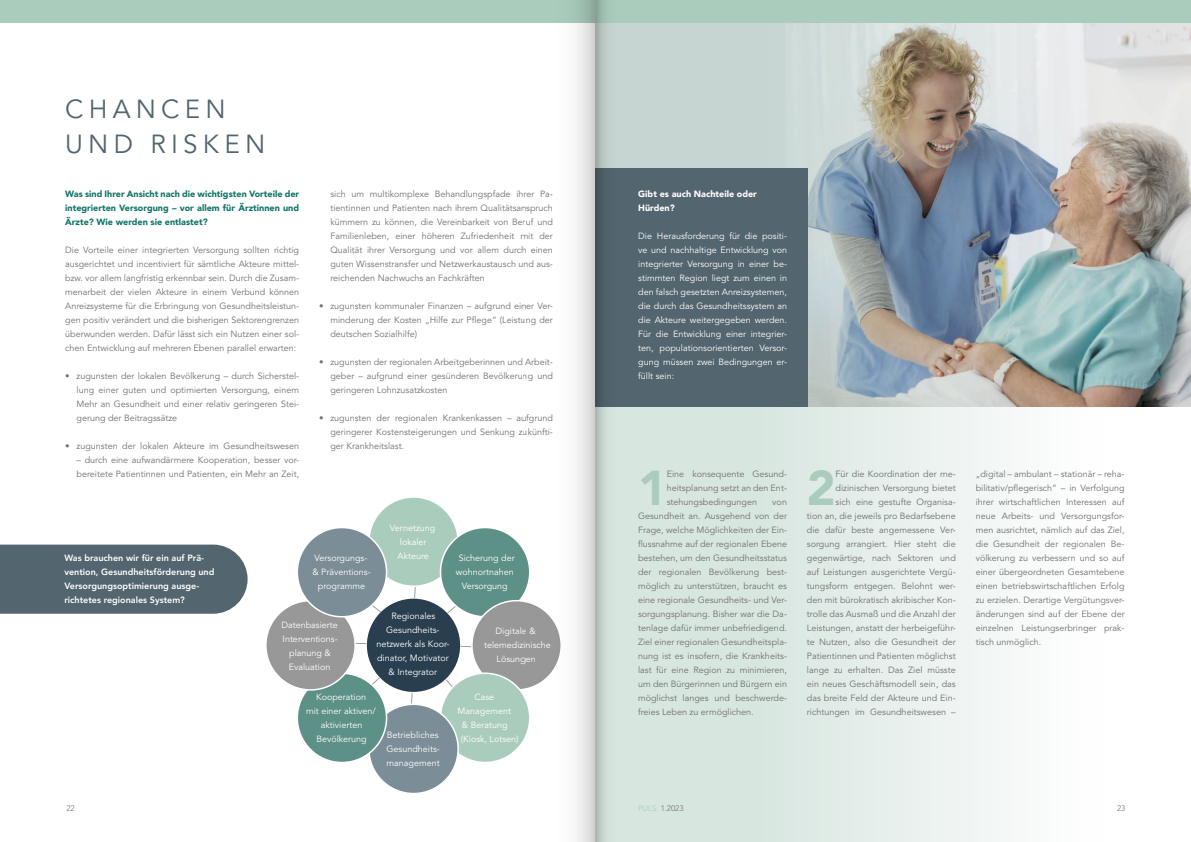
<style>
.page{position:relative;width:1191px;height:842px;background:#fff}
.page>*{position:absolute;margin:0;border:0;box-sizing:border-box;transform-origin:0 0}
.Copy_grau__9pt{font:900 48.5px "Avenir LT Std";color:#aaccbd}
.Subline_groß_grün__2{font:26px "Avenir LT Std";letter-spacing:.2em;color:#53656e}
.Copy_grau__9pt-2{font:9px/14px "Avenir LT Std";color:#707070;text-align:justify}
.Copy_grau__9pt-3{font:9px/14px "Avenir LT Std";color:#fff;text-align:center}
.Copy_grau__9pt-4{font:900 9px/14px "Avenir LT Std";color:#0f7467;text-align:justify}
.Copy_grau__9pt-5{font:800 9px/14px "Avenir LT Std";color:#fff}
.Copy_grau__9pt-6{font:900 9px/14px "Avenir LT Std";color:#fff}
.t1{font:300 8px "Avenir LT Std";color:#707070}
.s1{color:#aaccbd}
</style>
<div class="page">
<img style="left:1101px;top:23px;width:90px;height:384px">
<svg style="left:631px;top:23px;width:470px;height:819px"></svg>
<div style="left:0;top:0;width:1191px;height:23px;background:#aaccbd"></div>
<div style="left:595px;top:169px;width:212px;height:238px;background:#53656e"></div>
<div style="left:365px;top:597px;width:96px;height:96px;background:#293f4f;border-radius:50%"></div>
<div style="left:364px;top:596px;width:99px;height:99px;border:3px solid #fff;border-radius:50%"></div>
<div style="left:369px;top:497px;width:89px;height:89px;background:#aaccbd;border-radius:50%"></div>
<div style="left:440px;top:527px;width:90px;height:90px;background:#5d9087;border-radius:50%"></div>
<div style="left:440px;top:527px;width:90px;height:90px;border:2px solid #fff;border-radius:50%"></div>
<div style="left:472px;top:601px;width:89px;height:89px;background:#999898;border-radius:50%"></div>
<div style="left:440px;top:673px;width:90px;height:89px;background:#aaccbd;border-radius:50%"></div>
<div style="left:369px;top:704px;width:89px;height:89px;background:#7b8d97;border-radius:50%"></div>
<div style="left:368px;top:703px;width:91px;height:91px;border:2px solid #fff;border-radius:50%"></div>
<div style="left:297px;top:673px;width:89px;height:89px;background:#5d9087;border-radius:50%"></div>
<div style="left:296px;top:672px;width:91px;height:91px;border:2px solid #fff;border-radius:50%"></div>
<div style="left:266px;top:601px;width:89px;height:89px;background:#999898;border-radius:50%"></div>
<div style="left:265px;top:600px;width:91px;height:91px;border:2px solid #fff;border-radius:50%"></div>
<div style="left:297px;top:527px;width:89px;height:90px;background:#7b8d97;border-radius:50%"></div>
<div style="left:296px;top:527px;width:91px;height:90px;border:2px solid #fff;border-radius:50%"></div>
<div style="left:0;top:545px;width:248px;height:69px;background:#53656e"></div>
<svg style="left:596px;top:0;width:35px;height:842px"></svg>
<svg style="left:524px;top:0;width:72px;height:842px"></svg>
<svg style="left:448px;top:600px;width:15px;height:13px"></svg>
<svg style="left:446px;top:679px;width:13px;height:15px"></svg>
<svg style="left:411px;top:692px;width:2px;height:14px"></svg>
<svg style="left:365px;top:678px;width:14px;height:13px"></svg>
<svg style="left:366px;top:599px;width:15px;height:13px"></svg>
<p class="Subline_groß_grün__2" style="left:65px;top:94px;width:162px">CHANCEN</p>
<p class="Subline_groß_grün__2" style="left:65px;top:129px;width:202px">UND RISKEN</p>
<p class="Copy_grau__9pt-4" style="left:65px;top:187px;width:235px">Was sind Ihrer Ansicht nach die wichtigsten Vorteile der integrierten Versorgung – vor allem für Ärztinnen und Ärzte? Wie werden sie entlastet?</p>
<p class="Copy_grau__9pt-2" style="left:65px;top:243px;width:235px">Die Vorteile einer integrierten Versorgung sollten richtig ausgerichtet und incentiviert für sämtliche Akteure mittel&shy;bzw. vor allem langfristig erkennbar sein. Durch die Zusam&shy;menarbeit der vielen Akteure in einem Verbund können Anreizsysteme für die Erbringung von Gesundheitsleistun&shy;gen positiv verändert und die bisherigen Sektorengrenzen überwunden werden. Dafür lässt sich ein Nutzen einer sol&shy;chen Entwicklung auf mehreren Ebenen parallel erwarten:</p>
<p class="Copy_grau__9pt-2" style="left:77px;top:369px;width:224px;text-indent:-11px">• zugunsten der lokalen Bevölkerung – durch Sicherstel&shy;lung einer guten und optimierten Versorgung, einem Mehr an Gesundheit und einer relativ geringeren Stei&shy;gerung der Beitragssätze</p>
<p class="Copy_grau__9pt-2" style="left:65px;top:439px;width:235px">• zugunsten der lokalen Akteure im Gesundheitswesen</p>
<p class="Copy_grau__9pt-2" style="left:77px;top:453px;width:224px">– durch eine aufwandärmere Kooperation, besser vor&shy;bereitete Patientinnen und Patienten, ein Mehr an Zeit,</p>
<p class="Copy_grau__9pt-2" style="left:330px;top:187px;width:224px">sich um multikomplexe Behandlungspfade ihrer Pa&shy;tientinnen und Patienten nach ihrem Qualitätsanspruch kümmern zu können, die Vereinbarkeit von Beruf und Familienleben, einer höheren Zufriedenheit mit der Qualität ihrer Versorgung und vor allem durch einen guten Wissenstransfer und Netzwerkaustausch und aus&shy;reichenden Nachwuchs an Fachkräften</p>
<p class="Copy_grau__9pt-2" style="left:330px;top:299px;width:224px;text-indent:-11px">• zugunsten kommunaler Finanzen – aufgrund einer Ver&shy;minderung der Kosten „Hilfe zur Pflege“ (Leistung der deutschen Sozialhilfe)</p>
<p class="Copy_grau__9pt-2" style="left:330px;top:355px;width:224px;text-indent:-11px">• zugunsten der regionalen Arbeitgeberinnen und Arbeit&shy;geber – aufgrund einer gesünderen Bevölkerung und geringeren Lohnzusatzkosten</p>
<p class="Copy_grau__9pt-2" style="left:330px;top:411px;width:224px;text-indent:-11px">• zugunsten der regionalen Krankenkassen – aufgrund geringerer Kostensteigerungen und Senkung zukünfti&shy;ger Krankheitslast.</p>
<p class="Copy_grau__9pt-5" style="left:64px;top:551px;width:152px">Was brauchen wir für ein auf Prä&shy;vention, Gesundheitsförderung und Versorgungsoptimierung ausge&shy;richtetes regionales System?</p>
<p class="Copy_grau__9pt-3" style="left:390px;top:521px;width:47px">Vernetzung lokaler<br>Akteure</p>
<p class="Copy_grau__9pt-3" style="left:456px;top:551px;width:60px">Sicherung der wohnortnahen<br>Versorgung</p>
<p class="Copy_grau__9pt-3" style="left:484px;top:624px;width:68px">Digitale &amp; telemedizinische<br>Lösungen</p>
<p class="Copy_grau__9pt-3" style="left:474px;top:690px;width:21px">Case</p>
<p class="Copy_grau__9pt-3" style="left:457px;top:704px;width:55px">Management</p>
<p class="Copy_grau__9pt-3" style="left:462px;top:718px;width:47px">&amp; Beratung</p>
<p class="Copy_grau__9pt-3" style="left:461px;top:732px;width:59px">(Kiosk, Lotsen)</p>
<p class="Copy_grau__9pt-3" style="left:312px;top:551px;width:60px">Versorgungs-&amp; Präventions&shy;programme</p>
<p class="Copy_grau__9pt-3" style="left:376px;top:609px;width:75px">Regionales<br>Gesundheits&shy;netzwerk als Koor&shy;dinator, Motivator &amp; Integrator</p>
<p class="Copy_grau__9pt-3" style="left:281px;top:618px;width:58px">Datenbasierte<br>Interventions&shy;planung &amp;<br>Evaluation</p>
<p class="Copy_grau__9pt-3" style="left:306px;top:690px;width:71px">Kooperation<br>mit einer aktiven/ aktivierten<br>Bevölkerung</p>
<p class="Copy_grau__9pt-3" style="left:386px;top:728px;width:55px;text-align:left">Betriebliches<br>Gesundheits&shy;management</p>
<p class="Copy_grau__9pt-6" style="left:638px;top:187px;width:120px">Gibt es auch Nachteile oder<br>Hürden?</p>
<p class="Copy_grau__9pt-3" style="left:638px;top:229px;width:150px;text-align:justify">Die Herausforderung für die positi&shy;ve und nachhaltige Entwicklung von integrierter Versorgung in einer be&shy;stimmten Region liegt zum einen in den falsch gesetzten Anreizsystemen, die durch das Gesundheitssystem an die Akteure weitergegeben werden.<br>Für die Entwicklung einer integrier&shy;ten, populationsorientierten Versor&shy;gung müssen zwei Bedingungen er&shy;füllt sein:</p>
<p class="Copy_grau__9pt" style="left:638px;top:458px;width:30px">1</p>
<p class="Copy_grau__9pt-2" style="left:667px;top:467px;width:122px">Eine konsequente Gesund&shy;heitsplanung setzt an den Ent&shy;stehungsbedingungen</p>
<p class="Copy_grau__9pt-2" style="left:638px;top:495px;width:150px;text-indent:134px">von Gesundheit an. Ausgehend von der Frage, welche Möglichkeiten der Ein&shy;flussnahme auf der regionalen Ebene bestehen, um den Gesundheitsstatus der regionalen Bevölkerung best&shy;möglich zu unterstützen, braucht es eine regionale Gesundheits- und Ver&shy;sorgungsplanung. Bisher war die Da&shy;tenlage dafür immer unbefriedigend.<br>Ziel einer regionalen Gesundheitspla&shy;nung ist es insofern, die Krankheits&shy;last für eine Region zu minimieren, um den Bürgerinnen und Bürgern ein möglichst langes und beschwerde&shy;freies Leben zu ermöglichen.</p>
<p class="Copy_grau__9pt" style="left:807px;top:458px;width:30px">2</p>
<p class="Copy_grau__9pt-2" style="left:807px;top:467px;width:150px;text-align:right">Für die Koordination der me&shy;dizinischen Versorgung bietet<br>sich eine gestufte Organisa-<br>tion an, die jeweils pro Bedarfsebene die dafür beste angemessene Ver&shy;sorgung arrangiert. Hier steht die gegenwärtige, nach Sektoren und auf Leistungen ausgerichtete Vergü&shy;tungsform entgegen. Belohnt wer&shy;den mit bürokratisch akribischer Kon&shy;trolle das Ausmaß und die Anzahl der Leistungen, anstatt der herbeigeführ&shy;te Nutzen, also die Gesundheit der Patientinnen und Patienten möglichst lange zu erhalten. Das Ziel müsste ein neues Geschäftsmodell sein, das das breite Feld der Akteure und Ein&shy;richtungen im Gesundheitswesen –</p>
<p class="Copy_grau__9pt-2" style="left:975px;top:467px;width:150px">„digital – ambulant – stationär – reha&shy;bilitativ/pflegerisch“ – in Verfolgung ihrer wirtschaftlichen Interessen auf neue Arbeits- und Versorgungsfor&shy;men ausrichtet, nämlich auf das Ziel, die Gesundheit der regionalen Be&shy;völkerung zu verbessern und so auf einer übergeordneten Gesamtebene einen betriebswirtschaftlichen Erfolg zu erzielen. Derartige Vergütungsver&shy;änderungen sind auf der Ebene der einzelnen Leistungserbringer prak&shy;tisch unmöglich.</p>
<p class="t1" style="left:66px;top:803px;width:10px">22</p>
<p class="t1" style="left:638px;top:803px;width:47px"><span class="s1">PULS.</span> 1.2023</p>
<p class="t1" style="left:1117px;top:803px;width:10px">23</p>
</div>
